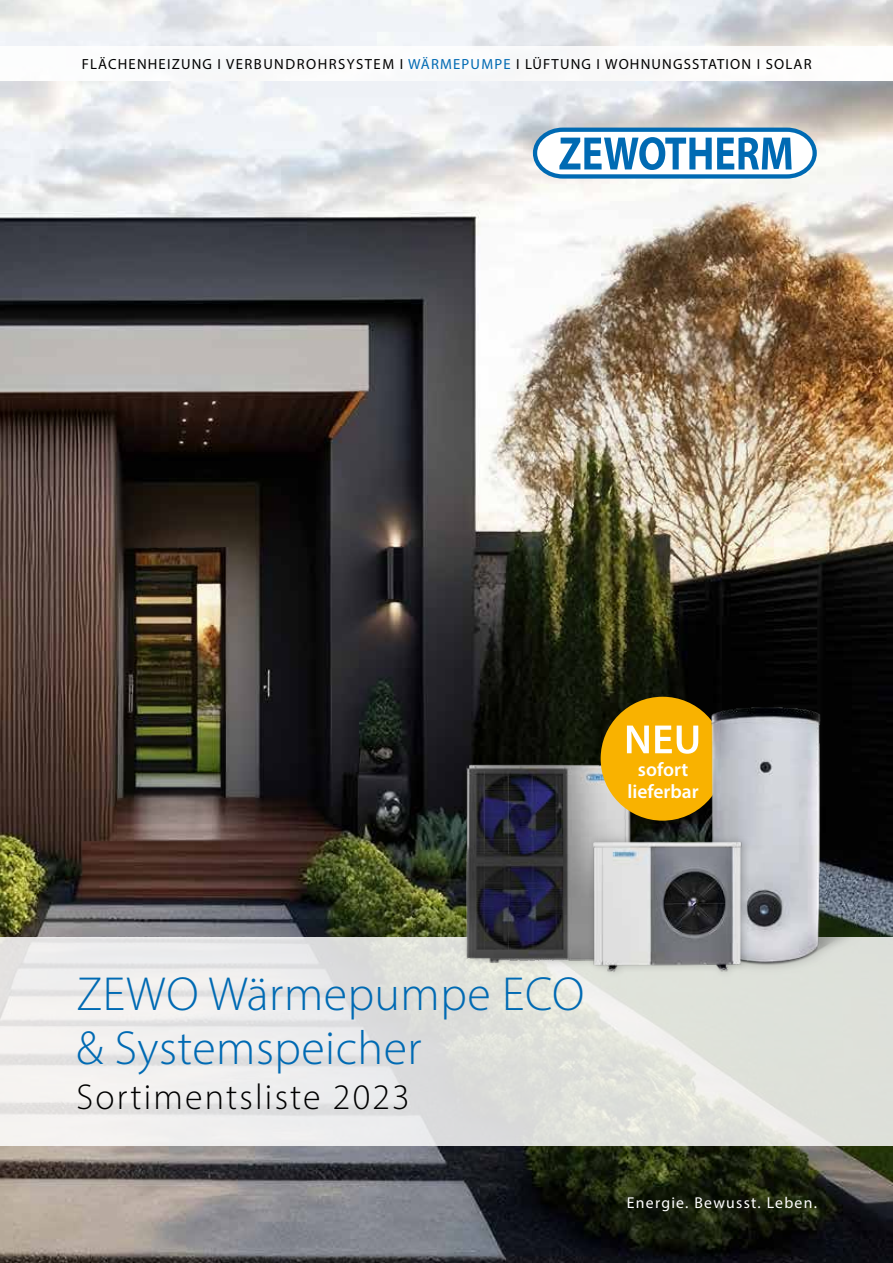
<style>
.page{position:relative;width:893px;height:1263px;background:#fff}
.page>*{position:absolute;margin:0;border:0;box-sizing:border-box;transform-origin:0 0}
.t1{font:300 48px/54px "Myriad Pro";letter-spacing:.01em;color:#006ab3}
.t2{font:300 36px "Myriad Pro";letter-spacing:.06em;color:#000}
.t3{font:600 19.5px/22.5px "Myriad Pro";color:#fff;text-align:center}
.t4{font:15.75px "Myriad Pro";letter-spacing:.08em;color:#fff}
.t5{font:14.7px "Myriad Pro";letter-spacing:.08em;color:#000}
.s1{color:#006ab3}
</style>
<div class="page">
<img style="left:0;top:81px;width:893px;height:1182px">
<svg style="left:0;top:0;width:893px;height:46px;fill:#f0f2f4"></svg>
<svg style="left:0;top:937px;width:893px;height:209px;fill:#e2e3df"></svg>
<svg style="left:533px;top:128px;width:284px;height:51px"></svg>
<img style="left:461px;top:752px;width:174px;height:239px">
<div style="left:601px;top:697px;width:124px;height:124px;background:#f9b200;border-radius:50%"></div>
<svg style="left:627px;top:725px;width:43px;height:29px"></svg>
<img style="left:670px;top:673px;width:207px;height:310px">
<img style="left:563px;top:813px;width:224px;height:166px">
<p class="t5" style="left:82px;top:55px;width:731px">FLÄCHENHEIZUNG I VERBUNDROHRSYSTEM I <span class="s1">WÄRMEPUMPE</span> I LÜFTUNG I WOHNUNGSSTATION I SOLAR</p>
<h3 class="t3" style="left:627px;top:757px;width:73px">sofort lieferbar</h3>
<h1 class="t1" style="left:77px;top:966px;width:509px">ZEWO Wärmepumpe ECO &amp; Systemspeicher</h1>
<h2 class="t2" style="left:77px;top:1075px;width:335px">Sortimentsliste 2023</h2>
<p class="t4" style="left:627px;top:1193px;width:192px">Energie. Bewusst. Leben.</p>
</div>
